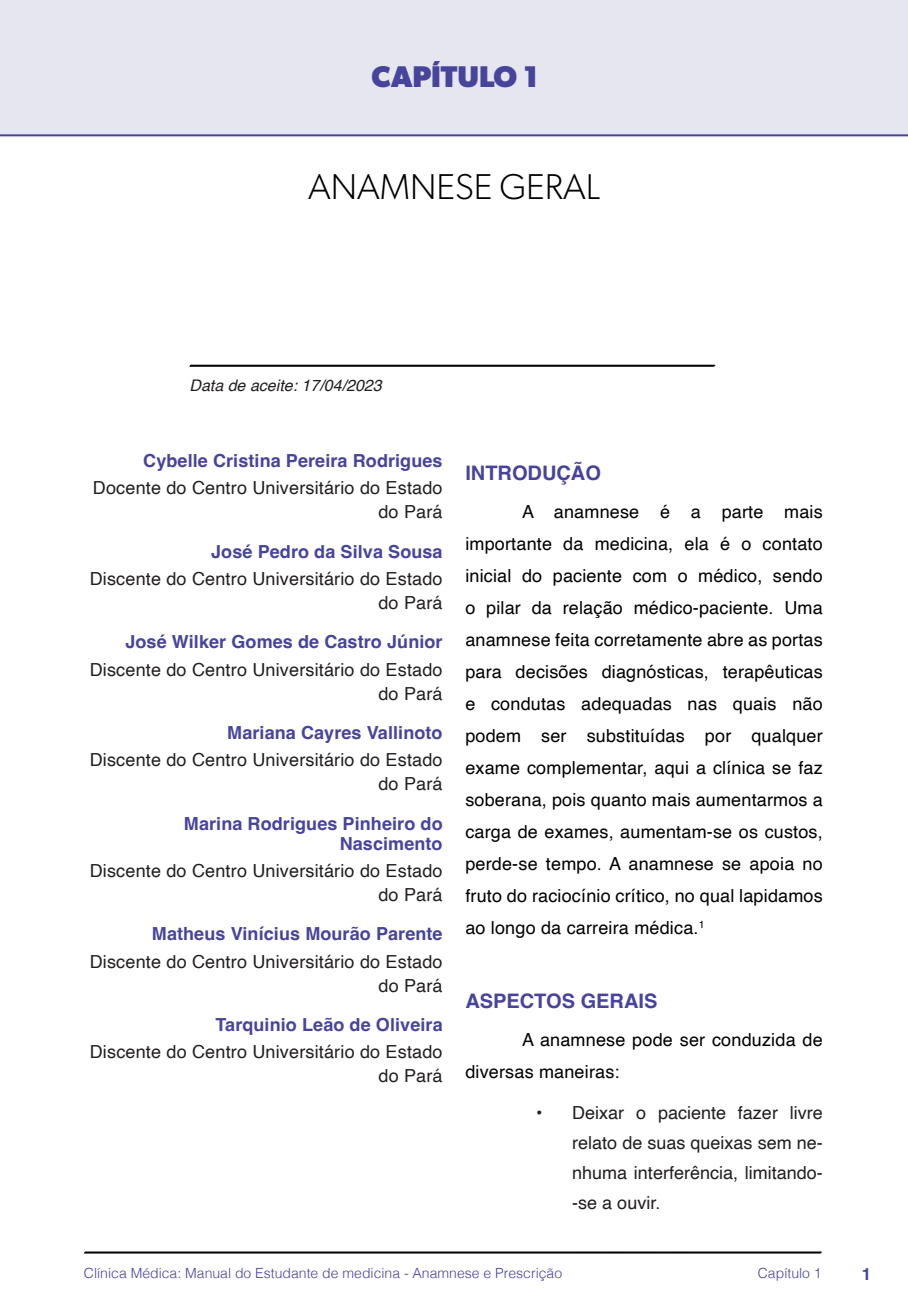
<style>
.page{position:relative;width:908px;height:1304px;background:#fff}
.page>*{position:absolute;margin:0;border:0;box-sizing:border-box;transform-origin:0 0}
.t1{font:300 36px "Gibson";color:#000}
.t2{font:700 30px "Gibson";color:#47449c}
.t3{font:700 20px "Helvetica";color:#47449c}
.t4{font:18px/32px "Helvetica";letter-spacing:.01em;color:#000;text-align:justify}
.t5{font:18px/24px "Helvetica";letter-spacing:.01em;color:#231f20;text-align:right}
.t6{font:700 18px/20px "Helvetica";letter-spacing:.005em;color:#47449c;text-align:right}
.t7{font:700 16.8px "Helvetica";color:#47449c}
.t8{font:italic 16px "Helvetica";color:#231f20}
.t9{font:300 14px "Helvetica";color:#47449c}
</style>
<div class="page">
<svg style="left:84px;top:1251px;width:737px;height:3px;background:#515151"></svg>
<svg style="left:189px;top:364px;width:526px;height:3px;background:#4f4f4f"></svg>
<div style="left:0;top:0;width:907px;height:136px;background:#e6e6ef"></div>
<div style="left:44px;top:72px;width:68px;height:61px;background:#e6e6ef"></div>
<h2 class="t2" style="left:371px;top:58px;width:168px">CAPÍTULO 1</h2>
<h1 class="t1" style="left:308px;top:165px;width:293px">ANAMNESE GERAL</h1>
<p class="t8" style="left:189px;top:373px;width:194px">Data de aceite: 17/04/2023</p>
<p class="t6" style="left:143px;top:453px;width:301px">Cybelle Cristina Pereira Rodrigues</p>
<p class="t5" style="left:93px;top:477px;width:351px">Docente do Centro Universitário do Estado do Pará</p>
<p class="t6" style="left:211px;top:543px;width:233px">José Pedro da Silva Sousa</p>
<p class="t5" style="left:90px;top:567px;width:354px">Discente do Centro Universitário do Estado do Pará</p>
<p class="t6" style="left:125px;top:634px;width:318px">José Wilker Gomes de Castro Júnior</p>
<p class="t5" style="left:90px;top:658px;width:354px">Discente do Centro Universitário do Estado do Pará</p>
<p class="t6" style="left:227px;top:725px;width:217px">Mariana Cayres Vallinoto</p>
<p class="t5" style="left:90px;top:749px;width:354px">Discente do Centro Universitário do Estado do Pará</p>
<p class="t6" style="left:184px;top:815px;width:260px">Marina Rodrigues Pinheiro do<br>Nascimento</p>
<p class="t5" style="left:90px;top:859px;width:354px">Discente do Centro Universitário do Estado do Pará</p>
<p class="t6" style="left:152px;top:926px;width:292px">Matheus Vinícius Mourão Parente</p>
<p class="t5" style="left:90px;top:950px;width:354px">Discente do Centro Universitário do Estado do Pará</p>
<p class="t6" style="left:215px;top:1017px;width:228px">Tarquinio Leão de Oliveira</p>
<p class="t5" style="left:90px;top:1041px;width:354px">Discente do Centro Universitário do Estado do Pará</p>
<p class="t3" style="left:465px;top:461px;width:137px">INTRODUÇÃO</p>
<p class="t4" style="left:465px;top:496px;width:359px;text-indent:57px">A anamnese é a parte mais importante da medicina, ela é o contato inicial do paciente com o médico, sendo o pilar da relação médico-paciente. Uma anamnese feita corretamente abre as portas para decisões diagnósticas, terapêuticas e condutas adequadas nas quais não podem ser substituídas por qualquer exame complementar, aqui a clínica se faz soberana, pois quanto mais aumentarmos a carga de exames, aumentam-se os custos, perde-se tempo. A anamnese se apoia no fruto do raciocínio crítico, no qual lapidamos ao longo da carreira médica.<sup>1</sup></p>
<p class="t3" style="left:465px;top:989px;width:193px">ASPECTOS GERAIS</p>
<p class="t4" style="left:465px;top:1024px;width:359px;text-indent:57px">A anamnese pode ser conduzida de diversas maneiras:</p>
<p class="t5" style="left:572px;top:1098px;width:252px;line-height:30px;text-align:justify;text-indent:-36px">• Deixar o paciente fazer livre relato de suas queixas sem ne&shy;nhuma interferência, limitando--se a ouvir.</p>
<p class="t9" style="left:84px;top:1261px;width:479px">Clínica Médica: Manual do Estudante de medicina - Anamnese e Prescrição</p>
<p class="t9" style="left:757px;top:1261px;width:65px">Capítulo 1</p>
<p class="t7" style="left:861px;top:1264px;width:11px">1</p>
</div>
